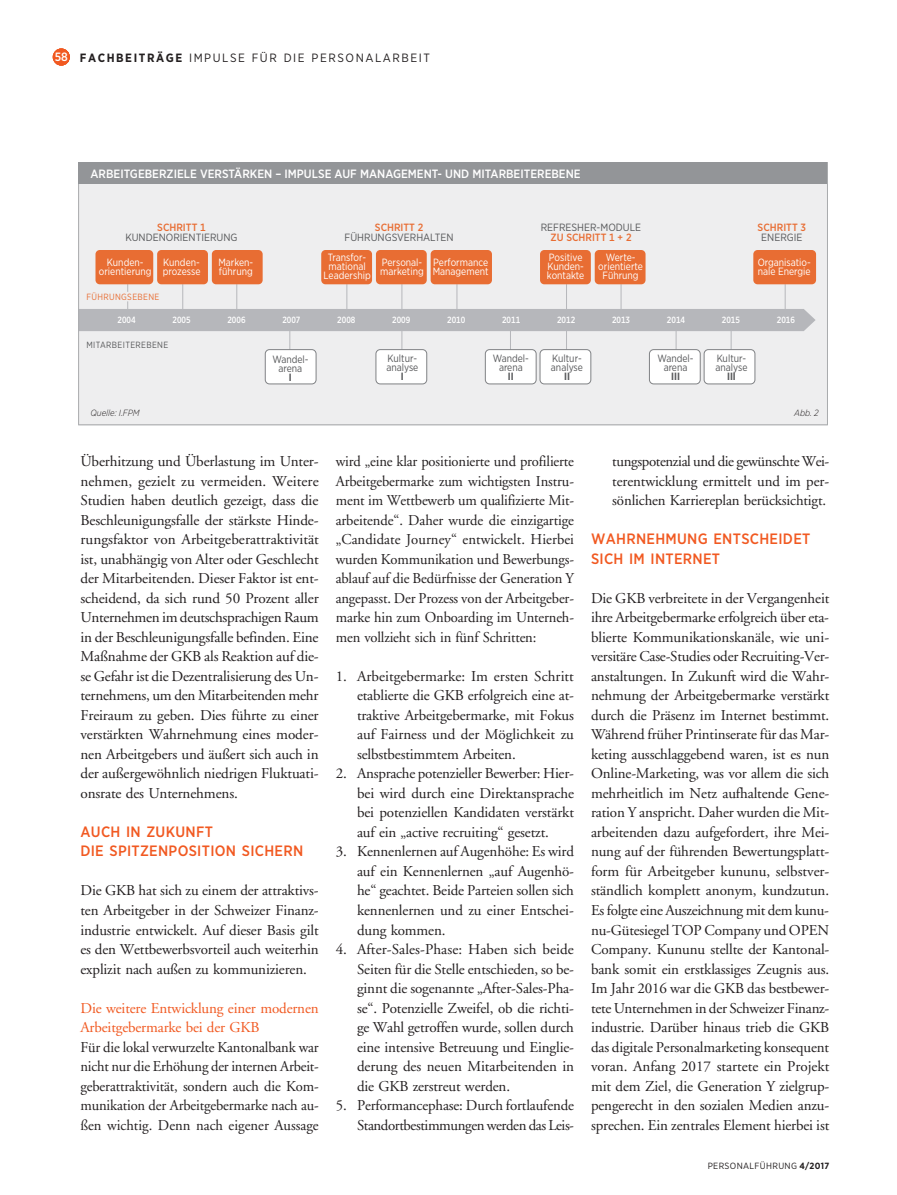
<style>
.page{position:relative;width:897px;height:1195px;background:#fff}
.page>*{position:absolute;margin:0;border:0;box-sizing:border-box;transform-origin:0 0}
.t1{font:15px/19.5px "Adobe Garamond";letter-spacing:-.01em;color:#231f20;text-align:justify}
.t2{font:500 15px/19.5px "Gotham Narrow";letter-spacing:.02em;color:#f15921}
.t3{font:15px/19.5px "Adobe Garamond";letter-spacing:-.01em;color:#f15921}
.t4{font:500 12px "Gotham Narrow";color:#fff}
.t5{font:12px "Gotham Narrow";letter-spacing:.13em;color:#231f20}
.t6{font:10.5px/9px "Gotham Narrow";color:#fff;scale:.95 1}
.t7{font:10.5px/9px "Gotham Narrow";color:#57585a;scale:.95 1}
.t8{font:10.5px "Gotham Narrow";color:#57585a}
.t9{font:500 10.5px "Gotham Narrow";color:#e86d33}
.t10{font:700 10.5px "Gotham Narrow";color:#57585a;scale:.95 1}
.t11{font:500 9px "Gotham Narrow";color:#fff;scale:.95 1}
.t12{font:9px "Gotham Narrow";letter-spacing:.04em;color:#231f20}
.t13{font:italic 300 9px "Gotham Narrow";color:#231f20}
.t14{font:9px "Gotham Narrow";letter-spacing:.04em;color:#57585a;scale:.95 1}
.t15{font:9px "Gotham Narrow";letter-spacing:.04em;color:#e86d33;scale:.95 1}
.s1{font-weight:500;color:#fff}
.s2{font-weight:700}
</style>
<div class="page">
<div style="left:53px;top:48px;width:17px;height:17px;background:#f15921;border-radius:50%"></div>
<svg style="left:78px;top:162px;width:749px;height:263px;background:#e0d6d3"></svg>
<p class="t5" style="left:55px;top:50px;width:377px"><span class="s1">58</span> <span class="s2">FACHBEITRÄGE</span> IMPULSE FÜR DIE PERSONALARBEIT</p>
<p class="t4" style="left:90px;top:166px;width:491px">ARBEITGEBERZIELE VERSTÄRKEN – IMPULSE AUF MANAGEMENT- UND MITARBEITEREBENE</p>
<p class="t9" style="left:157px;top:220px;width:50px">SCHRITT 1</p>
<p class="t8" style="left:125px;top:231px;width:114px">KUNDENORIENTIERUNG</p>
<p class="t9" style="left:375px;top:220px;width:50px">SCHRITT 2</p>
<p class="t8" style="left:344px;top:231px;width:111px">FÜHRUNGSVERHALTEN</p>
<p class="t8" style="left:540px;top:220px;width:102px">REFRESHER-MODULE</p>
<p class="t9" style="left:550px;top:231px;width:83px">ZU SCHRITT 1 + 2</p>
<p class="t9" style="left:757px;top:220px;width:50px">SCHRITT 3</p>
<p class="t8" style="left:761px;top:231px;width:43px">ENERGIE</p>
<p class="t6" style="left:323px;top:253px;width:51px;text-align:center">Transfor&shy;mational<br>Leadership</p>
<p class="t6" style="left:547px;top:253px;width:41px">Positive<br>Kunden&shy;kontakte</p>
<p class="t6" style="left:598px;top:253px;width:48px;text-align:center">Werte&shy;orientierte<br>Führung</p>
<p class="t6" style="left:432px;top:257px;width:60px">Performance<br>Management</p>
<p class="t6" style="left:380px;top:257px;width:47px">Personal&shy;marketing</p>
<p class="t6" style="left:99px;top:257px;width:57px;text-align:center">Kunden&shy;orientierung</p>
<p class="t6" style="left:757px;top:257px;width:57px">Organisatio&shy;nale Energie</p>
<p class="t6" style="left:163px;top:257px;width:41px">Kunden&shy;prozesse</p>
<p class="t6" style="left:218px;top:257px;width:38px">Marken&shy;führung</p>
<p class="t15" style="left:86px;top:291px;width:78px">FÜHRUNGSEBENE</p>
<p class="t11" style="left:117px;top:314px;width:21px">2004</p>
<p class="t11" style="left:172px;top:314px;width:21px">2005</p>
<p class="t11" style="left:227px;top:314px;width:21px">2006</p>
<p class="t11" style="left:282px;top:314px;width:21px">2007</p>
<p class="t11" style="left:337px;top:314px;width:21px">2008</p>
<p class="t11" style="left:392px;top:314px;width:21px">2009</p>
<p class="t11" style="left:447px;top:314px;width:21px">2010</p>
<p class="t11" style="left:502px;top:314px;width:21px">2011</p>
<p class="t11" style="left:557px;top:314px;width:21px">2012</p>
<p class="t11" style="left:612px;top:314px;width:21px">2013</p>
<p class="t11" style="left:666px;top:314px;width:21px">2014</p>
<p class="t11" style="left:721px;top:314px;width:21px">2015</p>
<p class="t11" style="left:776px;top:314px;width:21px">2016</p>
<p class="t14" style="left:86px;top:339px;width:88px">MITARBEITEREBENE</p>
<p class="t7" style="left:272px;top:355px;width:40px;text-align:center">Wandel&shy;arena</p>
<p class="t10" style="left:289px;top:370px;width:5px">I</p>
<p class="t7" style="left:386px;top:354px;width:35px">Kultur&shy;analyse</p>
<p class="t10" style="left:401px;top:369px;width:5px">I</p>
<p class="t7" style="left:492px;top:354px;width:40px;text-align:center">Wandel&shy;arena</p>
<p class="t10" style="left:508px;top:369px;width:8px">II</p>
<p class="t7" style="left:551px;top:354px;width:35px">Kultur&shy;analyse</p>
<p class="t10" style="left:564px;top:369px;width:8px">II</p>
<p class="t7" style="left:657px;top:354px;width:40px;text-align:center">Wandel&shy;arena</p>
<p class="t10" style="left:671px;top:369px;width:11px">III</p>
<p class="t7" style="left:715px;top:354px;width:35px">Kultur&shy;analyse</p>
<p class="t10" style="left:727px;top:369px;width:11px">III</p>
<p class="t13" style="left:90px;top:407px;width:51px">Quelle: I.FPM</p>
<p class="t13" style="left:794px;top:407px;width:26px">Abb. 2</p>
<p class="t1" style="left:80px;top:452px;width:240px">Überhitzung und Überlastung im Unter&shy;nehmen, gezielt zu vermeiden. Weitere Studien haben deutlich gezeigt, dass die Beschleunigungsfalle der stärkste Hinde&shy;rungsfaktor von Arbeitgeberattraktivität ist, unabhängig von Alter oder Geschlecht der Mitarbeitenden. Dieser Faktor ist ent&shy;scheidend, da sich rund 50 Prozent aller Unternehmen im deutschsprachigen Raum in der Beschleunigungsfalle befinden. Eine Maßnahme der GKB als Reaktion auf die&shy;se Gefahr ist die Dezentralisierung des Un&shy;ternehmens, um den Mitarbeitenden mehr Freiraum zu geben. Dies führte zu einer verstärkten Wahrnehmung eines moder&shy;nen Arbeitgebers und äußert sich auch in der außergewöhnlich niedrigen Fluktuati&shy;onsrate des Unternehmens.</p>
<p class="t2" style="left:80px;top:821px;width:224px">AUCH IN ZUKUNFT<br>DIE SPITZENPOSITION SICHERN</p>
<p class="t1" style="left:80px;top:881px;width:240px">Die GKB hat sich zu einem der attraktivs&shy;ten Arbeitgeber in der Schweizer Finanz&shy;industrie entwickelt. Auf dieser Basis gilt es den Wettbewerbsvorteil auch weiterhin explizit nach außen zu kommunizieren.</p>
<p class="t3" style="left:80px;top:998px;width:240px">Die weitere Entwicklung einer modernen<br>Arbeitgebermarke bei der GKB</p>
<p class="t1" style="left:80px;top:1037px;width:240px">Für die lokal verwurzelte Kantonalbank war nicht nur die Erhöhung der internen Arbeit&shy;geberattraktivität, sondern auch die Kom&shy;munikation der Arbeitgebermarke nach au&shy;ßen wichtig. Denn nach eigener Aussage</p>
<p class="t1" style="left:336px;top:452px;width:240px">wird „eine klar positionierte und profilierte Arbeitgebermarke zum wichtigsten Instru&shy;ment im Wettbewerb um qualifizierte Mit&shy;arbeitende“. Daher wurde die einzigartige „Candidate Journey“ entwickelt. Hierbei wurden Kommunikation und Bewerbungs&shy;ablauf auf die Bedürfnisse der Generation Y angepasst. Der Prozess von der Arbeitgeber&shy;marke hin zum Onboarding im Unterneh&shy;men vollzieht sich in fünf Schritten:</p>
<p class="t1" style="left:357px;top:666px;width:218px;text-indent:-21px">1. Arbeitgebermarke: Im ersten Schritt etablierte die GKB erfolgreich eine at&shy;traktive Arbeitgebermarke, mit Fokus auf Fairness und der Möglichkeit zu selbstbestimmtem Arbeiten.</p>
<p class="t1" style="left:357px;top:764px;width:218px;text-indent:-21px">2. Ansprache potenzieller Bewerber: Hier&shy;bei wird durch eine Direktansprache bei potenziellen Kandidaten verstärkt auf ein „active recruiting“ gesetzt.</p>
<p class="t1" style="left:357px;top:842px;width:218px;text-indent:-21px">3. Kennenlernen auf Augenhöhe: Es wird auf ein Kennenlernen „auf Augenhö&shy;he“ geachtet. Beide Parteien sollen sich kennenlernen und zu einer Entschei&shy;dung kommen.</p>
<p class="t1" style="left:357px;top:939px;width:218px;text-indent:-21px">4. After-Sales-Phase: Haben sich beide Seiten für die Stelle entschieden, so be&shy;ginnt die sogenannte „After-Sales-Pha&shy;se“. Potenzielle Zweifel, ob die richti&shy;ge Wahl getroffen wurde, sollen durch eine intensive Betreuung und Einglie&shy;derung des neuen Mitarbeitenden in die GKB zerstreut werden.</p>
<p class="t1" style="left:336px;top:1095px;width:240px;text-align:right">5. Performancephase: Durch fortlaufende<br>Standortbestimmungen werden das Leis-</p>
<p class="t1" style="left:612px;top:452px;width:218px">tungspotenzial und die gewünschte Wei&shy;terentwicklung ermittelt und im per&shy;sönlichen Karriereplan berücksichtigt.</p>
<p class="t2" style="left:591px;top:529px;width:221px">WAHRNEHMUNG ENTSCHEIDET<br>SICH IM INTERNET</p>
<p class="t1" style="left:591px;top:588px;width:240px">Die GKB verbreitete in der Vergangenheit ihre Arbeitgebermarke erfolgreich über eta&shy;blierte Kommunikationskanäle, wie uni&shy;versitäre Case-Studies oder Recruiting-Ver&shy;anstaltungen. In Zukunft wird die Wahr&shy;nehmung der Arbeitgebermarke verstärkt durch die Präsenz im Internet bestimmt.<br>Während früher Printinserate für das Mar&shy;keting ausschlaggebend waren, ist es nun Online-Marketing, was vor allem die sich mehrheitlich im Netz aufhaltende Gene&shy;ration Y anspricht. Daher wurden die Mit&shy;arbeitenden dazu aufgefordert, ihre Mei&shy;nung auf der führenden Bewertungsplatt&shy;form für Arbeitgeber kununu, selbstver&shy;ständlich komplett anonym, kundzutun.<br>Es folgte eine Auszeichnung mit dem kunu&shy;nu-Gütesiegel TOP Company und OPEN Company. Kununu stellte der Kantonal&shy;bank somit ein erstklassiges Zeugnis aus.<br>Im Jahr 2016 war die GKB das bestbewer&shy;tete Unternehmen in der Schweizer Finanz&shy;industrie. Darüber hinaus trieb die GKB das digitale Personalmarketing konsequent voran. Anfang 2017 startete ein Projekt mit dem Ziel, die Generation Y zielgrup&shy;pengerecht in den sozialen Medien anzu&shy;sprechen. Ein zentrales Element hierbei ist</p>
<p class="t12" style="left:707px;top:1159px;width:123px">PERSONALFÜHRUNG <span class="s2">4/2017</span></p>
</div>
